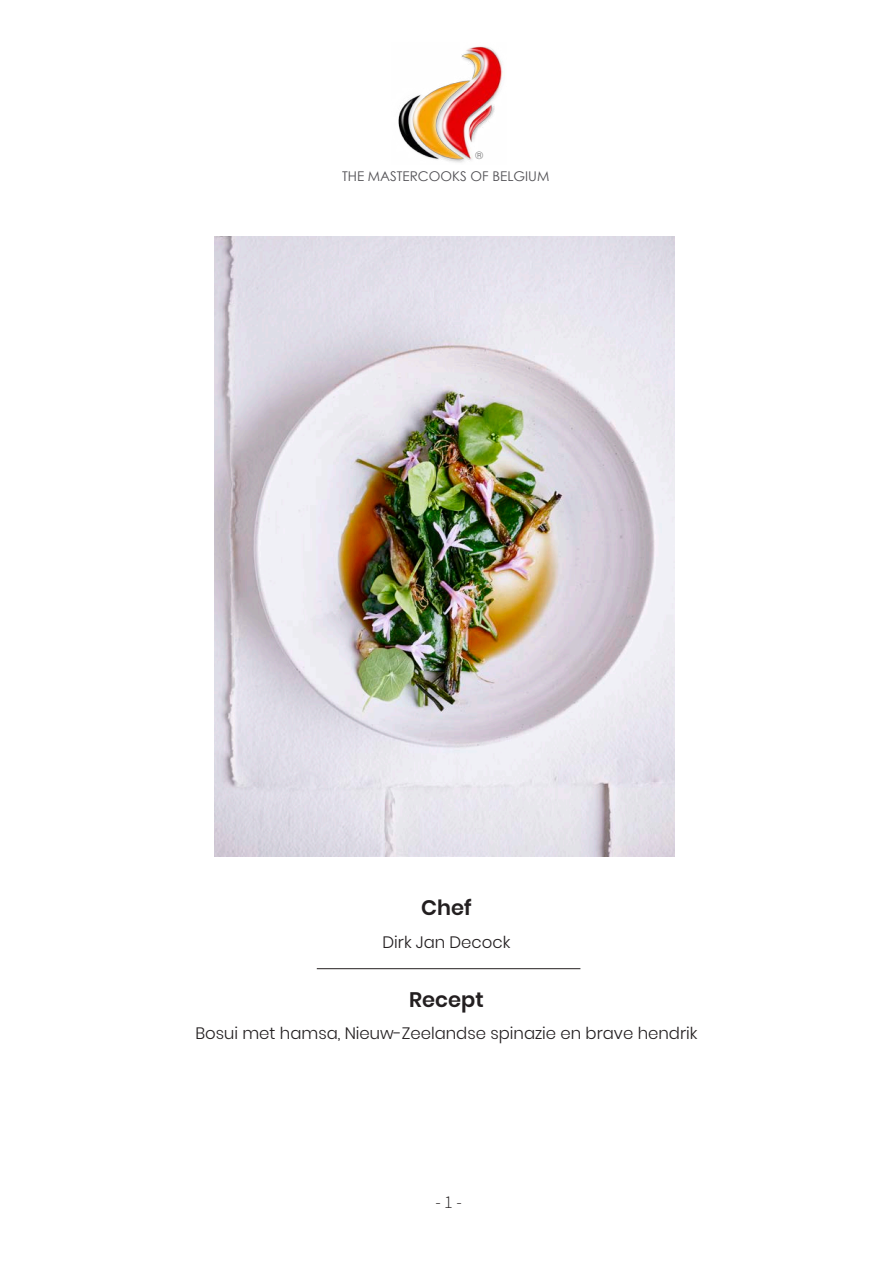
<style>
.page{position:relative;width:893px;height:1263px;background:#fff}
.page>*{position:absolute;margin:0;border:0;box-sizing:border-box;transform-origin:0 0}
.Titels{font:600 21px "Poppins";color:#231f20}
.t1{font:300 18px "Source Sans Pro";color:#231f20}
.Body{font:300 16.5px "Poppins";color:#231f20}
.Titels-2{font:300 16.5px "Poppins";color:#231f20}
.t2{font:13.5px "Century Gothic";color:#504f53}
.t3{font:10.05px "Century Gothic";color:#888}
</style>
<div class="page">
<img style="left:398px;top:46px;width:105px;height:117px">
<img style="left:214px;top:236px;width:461px;height:620px">
<hr style="left:317px;top:968px;width:263px;height:1px;background:#231f20">
<p class="t3" style="left:475px;top:150px;width:9px">®</p>
<p class="t2" style="left:342px;top:168px;width:209px">THE MASTERCOOKS OF BELGIUM</p>
<p class="Titels" style="left:421px;top:895px;width:52px">Chef</p>
<p class="Titels-2" style="left:382px;top:932px;width:129px">Dirk Jan Decock</p>
<p class="Titels" style="left:409px;top:987px;width:76px">Recept</p>
<p class="Body" style="left:195px;top:1024px;width:504px">Bosui met hamsa, Nieuw-Zeelandse spinazie en brave hendrik</p>
<p class="t1" style="left:435px;top:1191px;width:28px">- 1 -</p>
</div>
